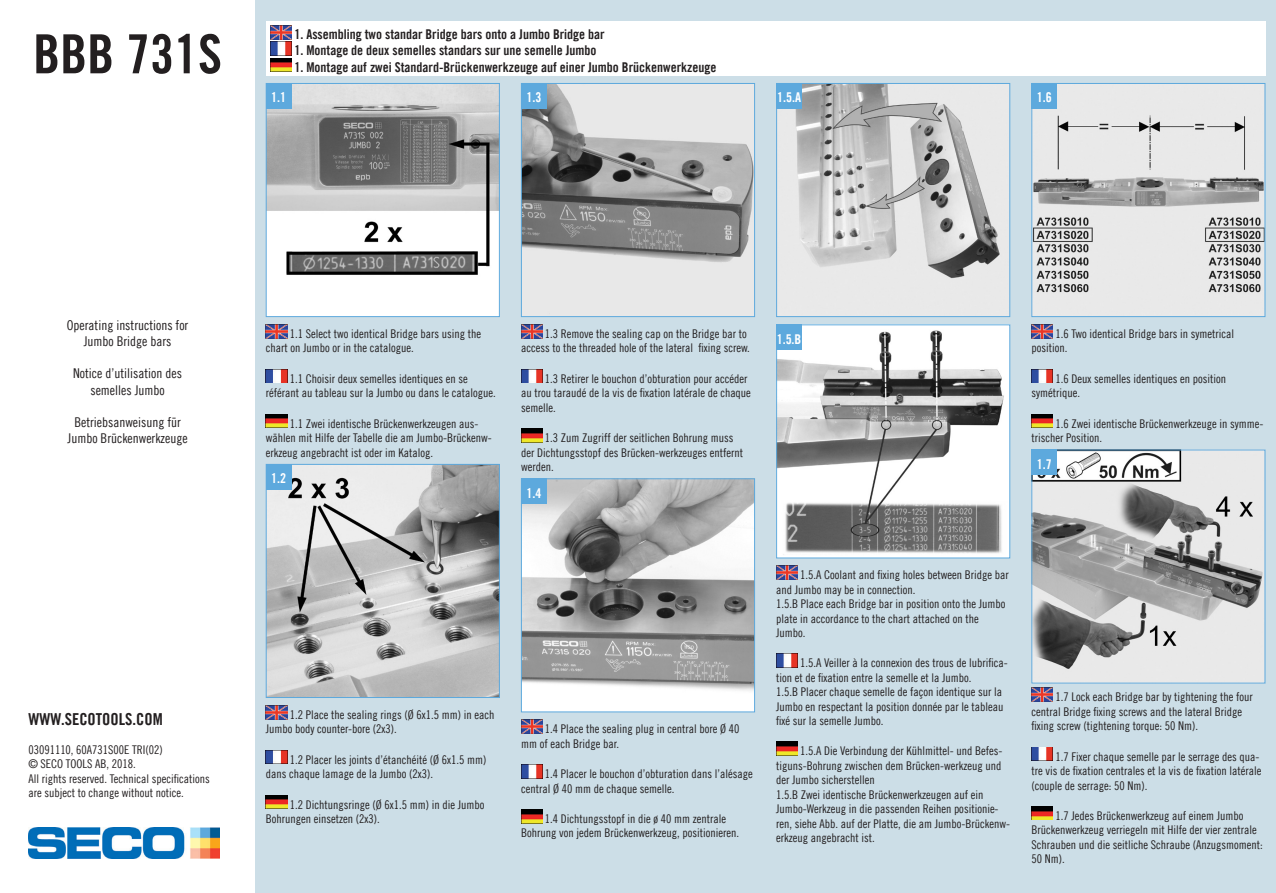
<style>
.page{position:relative;width:1276px;height:893px;background:#fff}
.page>*{position:absolute;margin:0;border:0;box-sizing:border-box;transform-origin:0 0}
.t1{font:54px "Trade Gothic LT Com Bd Cn 20";color:#231f20}
.t2{font:16.5px "Trade Gothic LT Com Bd Cn 20";color:#231f20}
.t3{font:13.5px "Trade Gothic LT Com Bd Cn 20";color:#231f20}
.t4{font:13.5px/16.2px "Trade Gothic LT Com Cn 18";color:#231f20;text-align:center}
.t5{font:13.5px "Trade Gothic LT Com Bd Cn 20";color:#fff}
.t6{font:12px/14.4px "Trade Gothic LT Com Cn 18";color:#231f20}
</style>
<div class="page">
<div style="left:255px;top:0;width:1021px;height:893px;background:#ccdee7"></div>
<img style="left:28px;top:828px;width:192px;height:30px">
<div style="left:266px;top:21px;width:999px;height:55px;background:#fff"></div>
<img style="left:270px;top:26px;width:21px;height:13px">
<img style="left:270px;top:42px;width:21px;height:13px">
<img style="left:270px;top:58px;width:21px;height:14px">
<img style="left:268px;top:85px;width:230px;height:230px">
<div style="left:266px;top:83px;width:234px;height:234px;border:1px solid #5da9dd"></div>
<div style="left:266px;top:83px;width:25px;height:26px;background:#5da9dd"></div>
<img style="left:523px;top:85px;width:230px;height:230px">
<div style="left:521px;top:83px;width:234px;height:234px;border:1px solid #5da9dd"></div>
<div style="left:521px;top:83px;width:25px;height:26px;background:#5da9dd"></div>
<img style="left:778px;top:85px;width:230px;height:230px">
<div style="left:776px;top:83px;width:234px;height:234px;border:1px solid #5da9dd"></div>
<div style="left:776px;top:83px;width:26px;height:26px;background:#5da9dd"></div>
<img style="left:1033px;top:85px;width:230px;height:230px">
<div style="left:1031px;top:83px;width:234px;height:234px;border:1px solid #5da9dd"></div>
<div style="left:1031px;top:83px;width:26px;height:26px;background:#5da9dd"></div>
<img style="left:1033px;top:452px;width:230px;height:229px">
<div style="left:1031px;top:450px;width:26px;height:25px;background:#5da9dd"></div>
<img style="left:778px;top:326px;width:230px;height:230px">
<div style="left:776px;top:324px;width:234px;height:234px;border:1px solid #5da9dd"></div>
<div style="left:776px;top:324px;width:26px;height:26px;background:#5da9dd"></div>
<img style="left:523px;top:480px;width:230px;height:230px">
<div style="left:521px;top:478px;width:234px;height:234px;border:1px solid #5da9dd"></div>
<div style="left:521px;top:478px;width:25px;height:26px;background:#5da9dd"></div>
<img style="left:268px;top:466px;width:230px;height:230px">
<div style="left:266px;top:464px;width:234px;height:234px;border:1px solid #5da9dd"></div>
<div style="left:266px;top:464px;width:25px;height:26px;background:#5da9dd"></div>
<img style="left:266px;top:324px;width:21px;height:14px">
<img style="left:266px;top:369px;width:21px;height:14px">
<img style="left:266px;top:414px;width:21px;height:14px">
<img style="left:521px;top:324px;width:21px;height:14px">
<img style="left:521px;top:369px;width:21px;height:14px">
<img style="left:521px;top:428px;width:21px;height:14px">
<img style="left:521px;top:720px;width:21px;height:13px">
<img style="left:521px;top:765px;width:21px;height:13px">
<img style="left:521px;top:809px;width:21px;height:14px">
<img style="left:776px;top:566px;width:21px;height:13px">
<img style="left:776px;top:654px;width:21px;height:13px">
<img style="left:776px;top:742px;width:21px;height:13px">
<img style="left:1031px;top:324px;width:21px;height:14px">
<img style="left:1031px;top:369px;width:21px;height:14px">
<img style="left:1031px;top:414px;width:21px;height:14px">
<img style="left:1031px;top:688px;width:21px;height:13px">
<img style="left:1031px;top:747px;width:21px;height:14px">
<img style="left:1031px;top:806px;width:21px;height:14px">
<img style="left:266px;top:705px;width:21px;height:14px">
<img style="left:266px;top:750px;width:21px;height:14px">
<img style="left:266px;top:795px;width:21px;height:14px">
<h1 class="t1" style="left:33px;top:30px;width:190px">BBB 731S</h1>
<p class="t3" style="left:294px;top:28px;width:312px">1. Assembling two standar Bridge bars onto a Jumbo Bridge bar</p>
<p class="t3" style="left:294px;top:45px;width:304px">1. Montage de deux semelles standars sur une semelle Jumbo</p>
<p class="t3" style="left:294px;top:61px;width:423px">1. Montage auf zwei Standard-Brückenwerkzeuge auf einer Jumbo Brückenwerkzeuge</p>
<p class="t5" style="left:271px;top:92px;width:16px">1.1</p>
<p class="t5" style="left:526px;top:92px;width:16px">1.3</p>
<p class="t5" style="left:777px;top:92px;width:25px">1.5.A</p>
<p class="t5" style="left:1036px;top:92px;width:16px">1.6</p>
<p class="t4" style="left:67px;top:318px;width:123px">Operating instructions for<br>Jumbo Bridge bars</p>
<p class="t4" style="left:73px;top:366px;width:110px">Notice d’utilisation des semelles Jumbo</p>
<p class="t4" style="left:68px;top:415px;width:121px">Betriebsanweisung für<br>Jumbo Brückenwerkzeuge</p>
<h2 class="t2" style="left:28px;top:712px;width:136px">WWW.SECOTOOLS.COM</h2>
<p class="t6" style="left:28px;top:743px;width:183px">03091110, 60A731S00E TRI(02)<br>© SECO TOOLS AB, 2018.<br>All rights reserved. Technical specifications are subject to change without notice.</p>
<p class="t6" style="left:266px;top:327px;width:217px;text-indent:24px">1.1 Select two identical Bridge bars using the chart on Jumbo or in the catalogue.</p>
<p class="t6" style="left:266px;top:372px;width:231px;text-align:center">1.1 Choisir deux semelles identiques en se<br>référant au tableau sur la Jumbo ou dans le catalogue.</p>
<p class="t6" style="left:266px;top:417px;width:227px;text-indent:24px">1.1 Zwei identische Brückenwerkzeugen aus&shy;wählen mit Hilfe der Tabelle die am Jumbo-Brückenw&shy;erkzeug angebracht ist oder im Katalog.</p>
<p class="t5" style="left:271px;top:472px;width:16px">1.2</p>
<p class="t6" style="left:521px;top:327px;width:230px;text-align:right">1.3 Remove the sealing cap on the Bridge bar to access to the threaded hole of the lateral fixing screw.</p>
<p class="t6" style="left:521px;top:372px;width:231px;text-indent:24px">1.3 Retirer le bouchon d’obturation pour accéder au trou taraudé de la vis de fixation latérale de chaque semelle.</p>
<p class="t6" style="left:521px;top:431px;width:223px;text-indent:24px">1.3 Zum Zugriff der seitlichen Bohrung muss der Dichtungsstopf des Brücken-werkzeuges entfernt werden.</p>
<p class="t5" style="left:526px;top:487px;width:16px">1.4</p>
<p class="t5" style="left:776px;top:333px;width:26px">1.5.B</p>
<p class="t6" style="left:1031px;top:327px;width:204px;text-indent:24px">1.6 Two identical Bridge bars in symetrical position.</p>
<p class="t6" style="left:1031px;top:372px;width:196px;text-indent:24px">1.6 Deux semelles identiques en position symétrique.</p>
<p class="t6" style="left:1031px;top:417px;width:233px;text-indent:24px">1.6 Zwei identische Brückenwerkzeuge in symme&shy;trischer Position.</p>
<p class="t5" style="left:1036px;top:458px;width:16px">1.7</p>
<p class="t6" style="left:266px;top:707px;width:230px;text-indent:24px">1.2 Place the sealing rings (Ø 6x1.5 mm) in each<br>Jumbo body counter-bore (2x3).</p>
<p class="t6" style="left:266px;top:752px;width:222px;text-indent:24px">1.2 Placer les joints d’étanchéité (Ø 6x1.5 mm) dans chaque lamage de la Jumbo (2x3).</p>
<p class="t6" style="left:266px;top:797px;width:220px;text-indent:24px">1.2 Dichtungsringe (Ø 6x1.5 mm) in die Jumbo<br>Bohrungen einsetzen (2x3).</p>
<p class="t6" style="left:521px;top:723px;width:220px;text-indent:24px">1.4 Place the sealing plug in central bore Ø 40 mm of each Bridge bar.</p>
<p class="t6" style="left:521px;top:767px;width:233px;text-indent:24px">1.4 Placer le bouchon d’obturation dans l’alésage central Ø 40 mm de chaque semelle.</p>
<p class="t6" style="left:521px;top:812px;width:219px;text-indent:24px">1.4 Dichtungsstopf in die ø 40 mm zentrale<br>Bohrung von jedem Brückenwerkzeug, positionieren.</p>
<p class="t6" style="left:776px;top:568px;width:234px;text-indent:24px">1.5.A Coolant and fixing holes between Bridge bar and Jumbo may be in connection.<br>1.5.B Place each Bridge bar in position onto the Jumbo plate in accordance to the chart attached on the Jumbo.</p>
<p class="t6" style="left:776px;top:656px;width:233px;text-indent:24px">1.5.A Veiller à la connexion des trous de lubrifica&shy;tion et de fixation entre la semelle et la Jumbo.<br>1.5.B Placer chaque semelle de façon identique sur la Jumbo en respectant la position donnée par le tableau fixé sur la semelle Jumbo.</p>
<p class="t6" style="left:776px;top:745px;width:235px;text-indent:24px">1.5.A Die Verbindung der Kühlmittel- und Befes&shy;tiguns-Bohrung zwischen dem Brücken-werkzeug und der Jumbo sicherstellen<br>1.5.B Zwei identische Brückenwerkzeugen auf ein Jumbo-Werkzeug in die passenden Reihen positionie&shy;ren, siehe Abb. auf der Platte, die am Jumbo-Brückenw&shy;erkzeug angebracht ist.</p>
<p class="t6" style="left:1031px;top:691px;width:223px;text-indent:24px">1.7 Lock each Bridge bar by tightening the four central Bridge fixing screws and the lateral Bridge fixing screw (tightening torque: 50 Nm).</p>
<p class="t6" style="left:1031px;top:750px;width:231px;text-indent:24px">1.7 Fixer chaque semelle par le serrage des qua&shy;tre vis de fixation centrales et la vis de fixation latérale (couple de serrage: 50 Nm).</p>
<p class="t6" style="left:1031px;top:809px;width:233px;text-indent:24px">1.7 Jedes Brückenwerkzeug auf einem Jumbo Brückenwerkzeug verriegeln mit Hilfe der vier zentrale Schrauben und die seitliche Schraube (Anzugsmoment:<br>50 Nm).</p>
</div>
